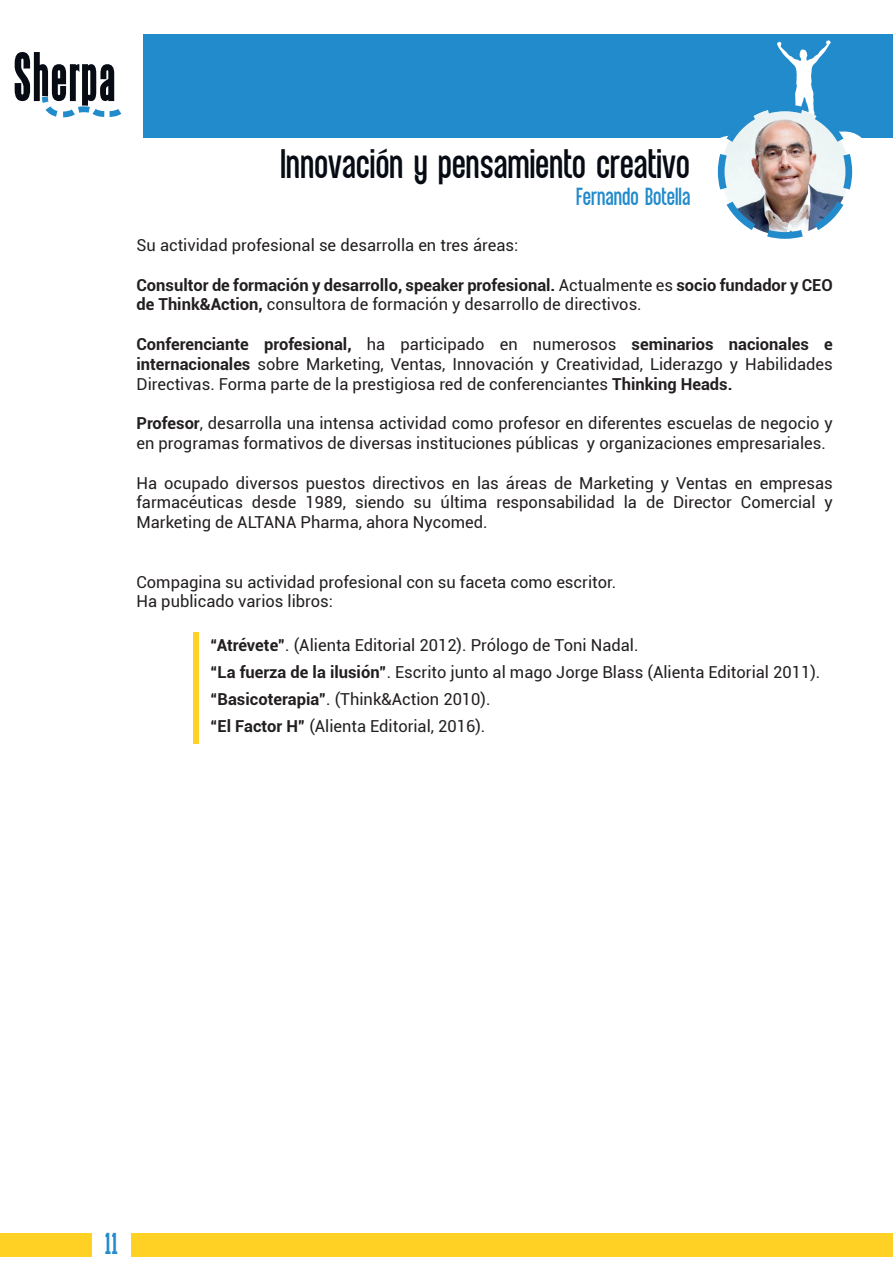
<style>
.page{position:relative;width:893px;height:1263px;background:#fff}
.page>*{position:absolute;margin:0;border:0;box-sizing:border-box;transform-origin:0 0}
.t1{font:45px "Equal Sans Demo";color:#070b14}
.t2{font:33px "Equal Sans Demo";color:#228bcb}
.t3{font:27px "Equal Sans Demo";color:#228bcb}
.t4{font:16.5px/19.8px "Roboto";color:#231f20}
.t5{font:700 16.5px/19.8px "Roboto";color:#231f20}
.s1{font-weight:400}
.s2{font-weight:700}
</style>
<div class="page">
<div style="left:143px;top:35px;width:750px;height:103px;background:#228bcb"></div>
<div style="left:132px;top:1233px;width:761px;height:24px;background:#ffd124"></div>
<div style="left:0;top:1233px;width:92px;height:24px;background:#ffd124"></div>
<svg style="left:15px;top:52px;width:106px;height:65px"></svg>
<svg style="left:717px;top:40px;width:145px;height:199px"></svg>
<div style="left:193px;top:632px;width:6px;height:112px;background:#ffd124"></div>
<h1 class="t1" style="left:282px;top:141px;width:411px">Innovación y pensamiento creativo</h1>
<h3 class="t3" style="left:577px;top:183px;width:116px">Fernando Botella</h3>
<p class="t4" style="left:136px;top:235px;width:383px">Su actividad profesional se desarrolla en tres áreas:</p>
<p class="t5" style="left:136px;top:274px;width:698px">Consultor de formación y desarrollo, speaker profesional. <span class="s1">Actualmente es</span> socio fundador y CEO de Think&amp;Action, <span class="s1">consultora de formación y desarrollo de directivos.</span></p>
<p class="t4" style="left:136px;top:334px;width:698px;text-align:justify"><span class="s2">Conferenciante profesional,</span> ha participado en numerosos <span class="s2">seminarios nacionales e internacionales</span> sobre Marketing, Ventas, Innovación y Creatividad, Liderazgo y Habilidades Directivas. Forma parte de la prestigiosa red de conferenciantes <span class="s2">Thinking Heads.</span></p>
<p class="t4" style="left:136px;top:413px;width:698px"><span class="s2">Profesor</span>, desarrolla una intensa actividad como profesor en diferentes escuelas de negocio y en programas formativos de diversas instituciones públicas y organizaciones empresariales.</p>
<p class="t4" style="left:136px;top:472px;width:698px;text-align:justify">Ha ocupado diversos puestos directivos en las áreas de Marketing y Ventas en empresas farmacéuticas desde 1989, siendo su última responsabilidad la de Director Comercial y Marketing de ALTANA Pharma, ahora Nycomed.</p>
<p class="t4" style="left:136px;top:571px;width:481px">Compagina su actividad profesional con su faceta como escritor.<br>Ha publicado varios libros:</p>
<p class="t4" style="left:210px;top:631px;width:611px;line-height:27px"><span class="s2">“Atrévete”</span>. (Alienta Editorial 2012). Prólogo de Toni Nadal.<br><span class="s2">“La fuerza de la ilusión”</span>. Escrito junto al mago Jorge Blass (Alienta Editorial 2011). <span class="s2">“Basicoterapia”</span>. (Think&amp;Action 2010).<br><span class="s2">“El Factor H”</span> (Alienta Editorial, 2016).</p>
<h2 class="t2" style="left:105px;top:1227px;width:15px">11</h2>
</div>
